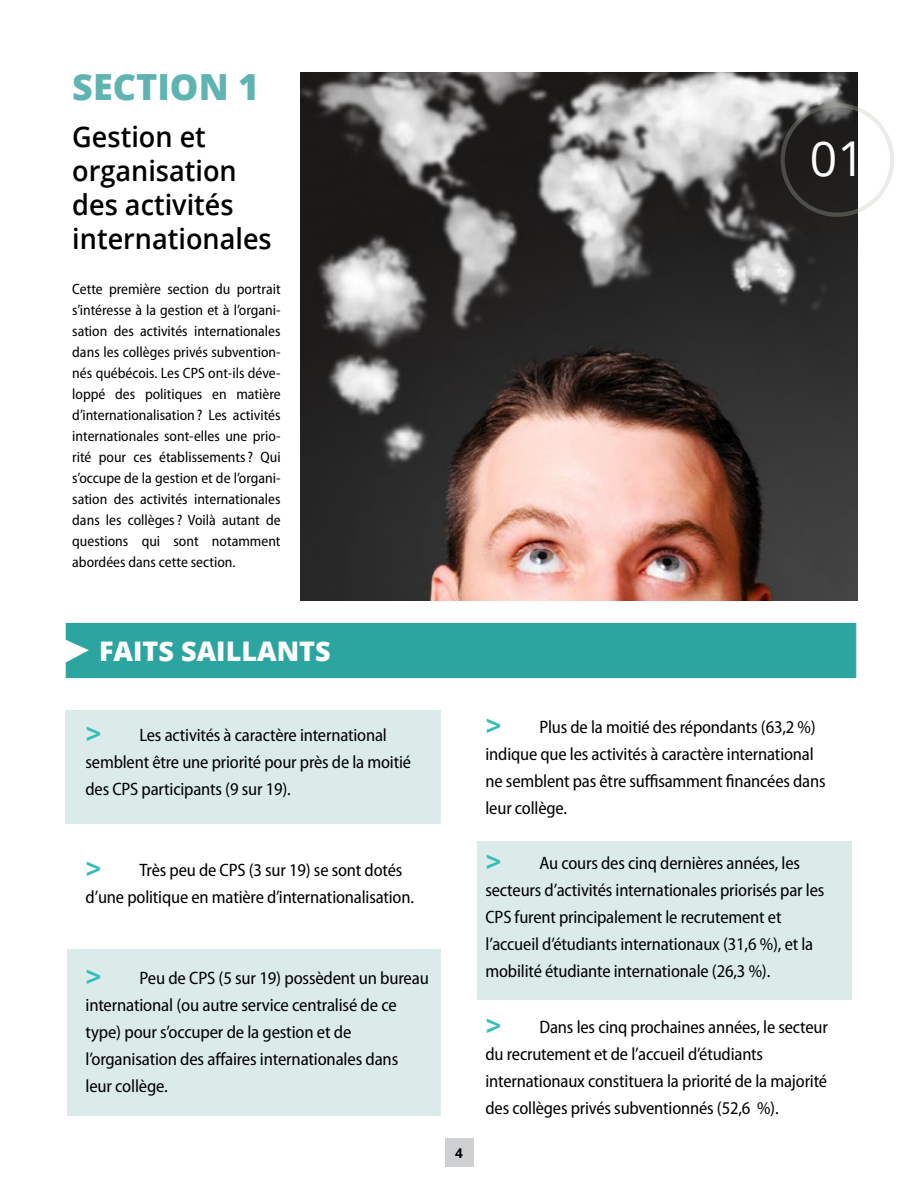
<style>
.page{position:relative;width:918px;height:1188px;background:#fff}
.page>*{position:absolute;margin:0;border:0;box-sizing:border-box;transform-origin:0 0}
.t1{font:48px "Open Sans";color:#fff}
.t2{font:800 36px "Open Sans";color:#5fb3b1}
.H2-light{font:600 28.5px/34.2px "Open Sans";color:#000;scale:.95 1}
.t3{font:800 27px "Open Sans";color:#fff}
.P-faits_saillant-tex{font:semi-condensed 18px/27px "Myriad Pro";letter-spacing:-.01em;color:#000}
.t4{font:semi-condensed 15px/21px "Myriad Pro";color:#000;text-align:justify}
.t5{font:700 13.5px "Open Sans";color:#000}
.s1{font-weight:900;font-size:27px;color:#34beba}
</style>
<div class="page">
<img style="left:300px;top:72px;width:557px;height:529px">
<div style="left:781px;top:103px;width:113px;height:114px;border:4px solid #bcbeb1;border-radius:50%"></div>
<div style="left:445px;top:1138px;width:28px;height:29px;background:#cdcfd0"></div>
<div style="left:65px;top:622px;width:792px;height:57px;background:#2ca5a1"></div>
<div style="left:477px;top:841px;width:374px;height:159px;background:#dbebea"></div>
<div style="left:67px;top:949px;width:374px;height:167px;background:#dbebea"></div>
<div style="left:66px;top:710px;width:375px;height:114px;background:#dbebea"></div>
<h2 class="t2" style="left:72px;top:59px;width:188px">SECTION 1</h2>
<p class="H2-light" style="left:72px;top:119px;width:212px">Gestion et organisation des activités internationales</p>
<p class="t4" style="left:72px;top:279px;width:210px">Cette première section du portrait s’intéresse à la gestion et à l’organi&shy;sation des activités internationales dans les collèges privés subvention&shy;nés québécois. Les CPS ont-ils déve&shy;loppé des politiques en matière d’internationalisation? Les activités internationales sont-elles une prio&shy;rité pour ces établissements? Qui s’occupe de la gestion et de l’organi&shy;sation des activités internationales dans les collèges? Voilà autant de questions qui sont notamment abordées dans cette section.</p>
<p class="t1" style="left:810px;top:126px;width:56px">01</p>
<h3 class="t3" style="left:99px;top:631px;width:233px">FAITS SAILLANTS</h3>
<p class="P-faits_saillant-tex" style="left:86px;top:722px;width:327px"><span class="s1">&gt;</span> Les activités à caractère international semblent être une priorité pour près de la moitié des CPS participants (9 sur 19).</p>
<p class="P-faits_saillant-tex" style="left:86px;top:857px;width:330px"><span class="s1">&gt;</span> Très peu de CPS (3 sur 19) se sont dotés d’une politique en matière d’internationalisation.</p>
<p class="P-faits_saillant-tex" style="left:86px;top:965px;width:345px"><span class="s1">&gt;</span> Peu de CPS (5 sur 19) possèdent un bureau international (ou autre service centralisé de ce type) pour s’occuper de la gestion et de l’organisation des affaires internationales dans leur collège.</p>
<p class="t5" style="left:455px;top:1143px;width:9px">4</p>
<p class="P-faits_saillant-tex" style="left:486px;top:714px;width:342px"><span class="s1">&gt;</span> Plus de la moitié des répondants (63,2 %) indique que les activités à caractère international ne semblent pas être suffisamment financées dans leur collège.</p>
<p class="P-faits_saillant-tex" style="left:486px;top:850px;width:340px"><span class="s1">&gt;</span> Au cours des cinq dernières années, les secteurs d’activités internationales priorisés par les CPS furent principalement le recrutement et l’accueil d’étudiants internationaux (31,6 %), et la mobilité étudiante internationale (26,3 %).</p>
<p class="P-faits_saillant-tex" style="left:486px;top:1014px;width:344px"><span class="s1">&gt;</span> Dans les cinq prochaines années, le secteur du recrutement et de l’accueil d’étudiants internationaux constituera la priorité de la majorité des collèges privés subventionnés (52,6 %).</p>
</div>
